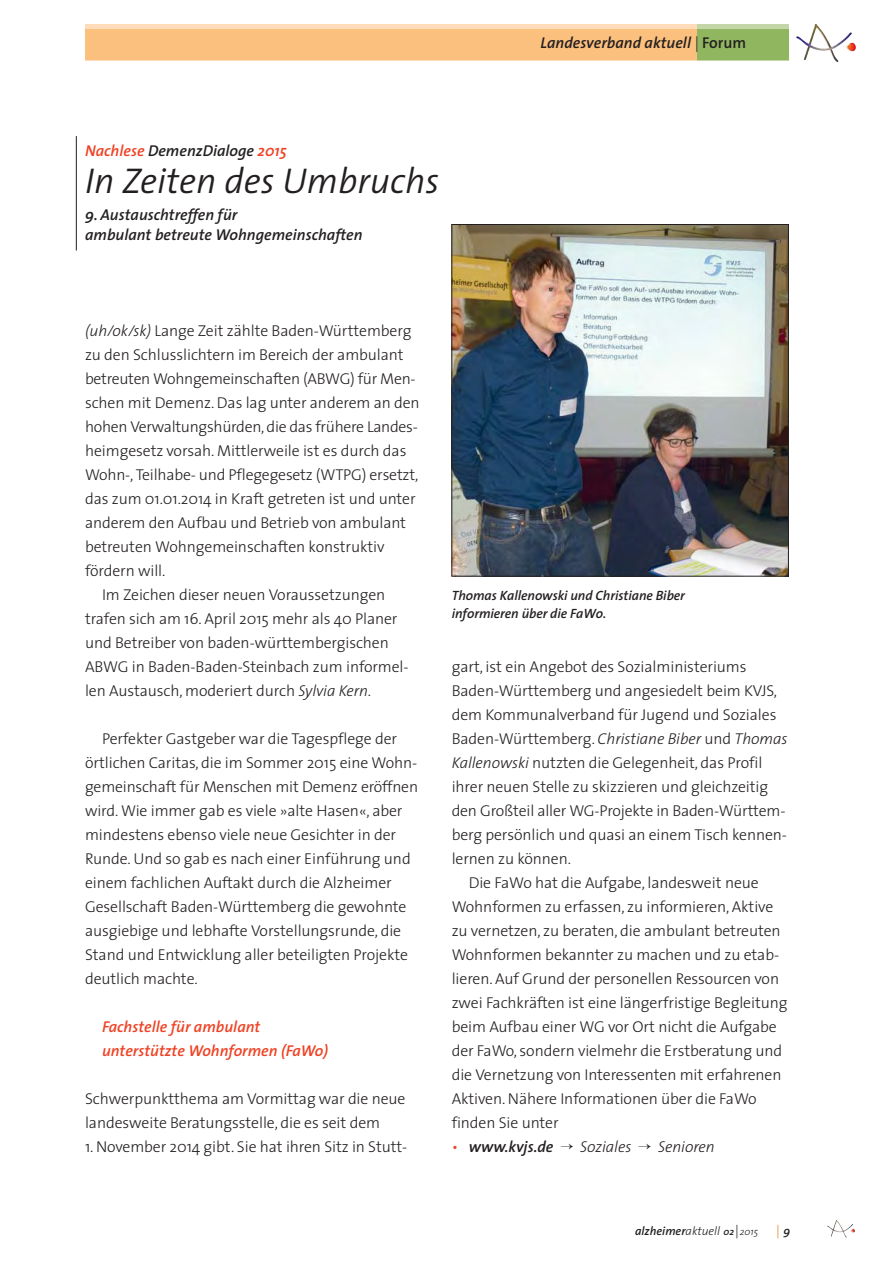
<style>
.page{position:relative;width:893px;height:1263px;background:#fff}
.page>*{position:absolute;margin:0;border:0;box-sizing:border-box;transform-origin:0 0}
.t1{font:italic 300 36px "The Sans";color:#231f20}
.t2{font:300 15.75px/24px "The Sans";letter-spacing:-.005em;color:#231f20}
.t3{font:italic 600 15.75px/19.5px "The Sans";color:#231f20}
.t4{font:italic 600 15.75px/23.9px "The Sans";color:#ef4123}
.t5{font:italic 300 15.75px "The Sans";letter-spacing:-.005em;color:#231f20}
.t6{font:italic 600 13.5px/18px "The Sans";letter-spacing:-.005em;color:#231f20}
.t7{font:300 13.5px "The Sans";color:#e0861a}
.t8{font:italic 600 12px "The Sans";color:#231f20}
.s1{font-weight:300;font-style:normal}
.s2{font-style:normal}
.s3{color:#ef4123}
.s4{font-style:italic}
.s5{font-weight:300;font-style:normal;color:#ef4123}
.s6{font-weight:300}
.s7{font-size:9.9px}
.s8{font-weight:300;font-style:normal;font-size:13.5px}
.s9{font-weight:300;font-size:9.9px}
.s10{font-weight:600;font-style:italic;font-size:12px;color:#231f20}
</style>
<div class="page">
<div style="left:697px;top:24px;width:92px;height:36px;background:linear-gradient(to right,#c4d6a8,#c4d6a8)"></div>
<div style="left:697px;top:30px;width:92px;height:30px;background:#90b660"></div>
<div style="left:85px;top:24px;width:612px;height:36px;background:linear-gradient(to right,#fedcb9,#fedcb9)"></div>
<div style="left:85px;top:30px;width:612px;height:30px;background:#fbbf7e"></div>
<svg style="left:831px;top:42px;width:9px;height:5px"></svg>
<hr style="left:76px;top:136px;width:1px;height:115px;background:#231f20">
<img style="left:454px;top:226px;width:333px;height:348px">
<div style="left:452px;top:224px;width:337px;height:352px;border:1px solid #231f20"></div>
<p class="t3" style="left:540px;top:34px;width:207px">Landesverband aktuell <span class="s1">|</span> <span class="s2">Forum</span></p>
<p class="t3" style="left:85px;top:142px;width:203px"><span class="s3">Nachlese</span> DemenzDialoge <span class="s3">2015</span></p>
<h1 class="t1" style="left:85px;top:167px;width:356px">In Zeiten des Umbruchs</h1>
<p class="t3" style="left:85px;top:207px;width:279px">9. Austauschtreffen für<br>ambulant betreute Wohngemeinschaften</p>
<p class="t2" style="left:85px;top:320px;width:328px"><span class="s4">(uh/ok/sk)</span> Lange Zeit zählte Baden-Württemberg</p>
<p class="t2" style="left:85px;top:344px;width:320px">zu den Schlusslichtern im Bereich der ambulant</p>
<p class="t2" style="left:85px;top:368px;width:332px">betreuten Wohngemeinschaften (ABWG) für Men -</p>
<p class="t2" style="left:85px;top:392px;width:336px">schen mit Demenz. Das lag unter anderem an den</p>
<p class="t2" style="left:85px;top:416px;width:334px">hohen Verwaltungshürden, die das frühere Landes -</p>
<p class="t2" style="left:85px;top:440px;width:323px">heimgesetz vorsah. Mittlerweile ist es durch das</p>
<p class="t2" style="left:85px;top:464px;width:335px">Wohn-, Teilhabe- und Pflegegesetz (WTPG) ersetzt,</p>
<p class="t2" style="left:85px;top:488px;width:332px">das zum 01.01.2014 in Kraft getreten ist und unter</p>
<p class="t2" style="left:85px;top:512px;width:323px">anderem den Aufbau und Betrieb von ambulant</p>
<p class="t2" style="left:85px;top:536px;width:301px">betreuten Wohngemeinschaften konstruktiv</p>
<p class="t2" style="left:85px;top:560px;width:82px">fördern will.</p>
<p class="t2" style="left:102px;top:584px;width:285px">Im Zeichen dieser neuen Voraussetzungen</p>
<p class="t2" style="left:85px;top:608px;width:314px">trafen sich am 16. April 2015 mehr als 40 Planer</p>
<p class="t2" style="left:85px;top:632px;width:305px">und Betreiber von baden-württembergischen</p>
<p class="t2" style="left:85px;top:656px;width:325px">ABWG in Baden-Baden-Steinbach zum informel -</p>
<p class="t2" style="left:85px;top:680px;width:288px">len Austausch, moderiert durch <span class="s4">Sylvia Kern</span>.</p>
<p class="t2" style="left:85px;top:728px;width:335px;text-indent:17px">Perfekter Gastgeber war die Tagespflege der örtlichen Caritas, die im Sommer 2015 eine Wohn - gemeinschaft für Menschen mit Demenz eröff nen wird. Wie immer gab es viele »alte Hasen«, aber mindestens ebenso viele neue Gesichter in der Runde. Und so gab es nach einer Einführung und einem fachlichen Auftakt durch die Alzheimer Gesellschaft Baden-Württemberg die gewohnte ausgiebige und lebhafte Vorstellungsrunde, die Stand und Entwicklung aller beteiligten Projekte deutlich machte.</p>
<p class="t4" style="left:102px;top:1016px;width:227px">Fachstelle für ambulant unterstützte Wohnformen (FaWo)</p>
<p class="t2" style="left:85px;top:1088px;width:322px">Schwerpunktthema am Vormittag war die neue landesweite Beratungsstelle, die es seit dem</p>
<p class="t2" style="left:85px;top:1136px;width:324px">1. November 2014 gibt. Sie hat ihren Sitz in Stutt -</p>
<p class="t6" style="left:452px;top:588px;width:235px">Thomas Kallenowski und Christiane Biber informieren über die FaWo.</p>
<p class="t2" style="left:452px;top:656px;width:296px">gart, ist ein Angebot des Sozialministeriums</p>
<p class="t2" style="left:452px;top:680px;width:327px">Baden-Württemberg und angesiedelt beim KVJS,</p>
<p class="t2" style="left:452px;top:704px;width:326px">dem Kommunalverband für Jugend und Soziales</p>
<p class="t2" style="left:452px;top:728px;width:337px">Baden-Württemberg. <span class="s4">Christiane Biber</span> und <span class="s4">Thomas</span></p>
<p class="t2" style="left:452px;top:752px;width:312px"><span class="s4">Kallenowski</span> nutzten die Gelegenheit, das Profil</p>
<p class="t2" style="left:452px;top:776px;width:318px">ihrer neuen Stelle zu skizzieren und gleichzeitig</p>
<p class="t2" style="left:452px;top:800px;width:335px">den Großteil aller WG-Projekte in Baden-Würt tem -</p>
<p class="t2" style="left:452px;top:824px;width:337px">berg persönlich und quasi an einem Tisch kennen -</p>
<p class="t2" style="left:452px;top:848px;width:121px">lernen zu können.</p>
<p class="t2" style="left:469px;top:872px;width:292px">Die FaWo hat die Aufgabe, landesweit neue</p>
<p class="t2" style="left:452px;top:896px;width:323px">Wohnformen zu erfassen, zu informieren, Aktive</p>
<p class="t2" style="left:452px;top:920px;width:331px">zu vernetzen, zu beraten, die ambulant betreuten</p>
<p class="t2" style="left:452px;top:944px;width:329px">Wohnformen bekannter zu machen und zu etab -</p>
<p class="t2" style="left:452px;top:968px;width:329px">lieren. Auf Grund der personellen Ressourcen von</p>
<p class="t2" style="left:452px;top:992px;width:337px">zwei Fachkräften ist eine längerfristige Begleitung</p>
<p class="t2" style="left:452px;top:1016px;width:327px">beim Aufbau einer WG vor Ort nicht die Aufgabe</p>
<p class="t2" style="left:452px;top:1040px;width:332px">der FaWo, sondern vielmehr die Erstberatung und</p>
<p class="t2" style="left:452px;top:1064px;width:331px">die Vernetzung von Interessenten mit erfahrenen</p>
<p class="t2" style="left:452px;top:1088px;width:306px">Aktiven. Nähere Informationen über die FaWo</p>
<p class="t2" style="left:452px;top:1112px;width:108px">finden Sie unter</p>
<p class="t3" style="left:452px;top:1139px;width:103px"><span class="s5">•</span> www.kvjs.de</p>
<p class="t5" style="left:580px;top:1141px;width:53px">Soziales</p>
<p class="t5" style="left:658px;top:1141px;width:58px">Senioren</p>
<p class="t8" style="left:635px;top:1226px;width:125px">alzheimer<span class="s6">aktuell</span> <span class="s7">02</span> <span class="s8">|</span><span class="s9">2015</span></p>
<p class="t7" style="left:776px;top:1225px;width:16px">| <span class="s10">9</span></p>
</div>
